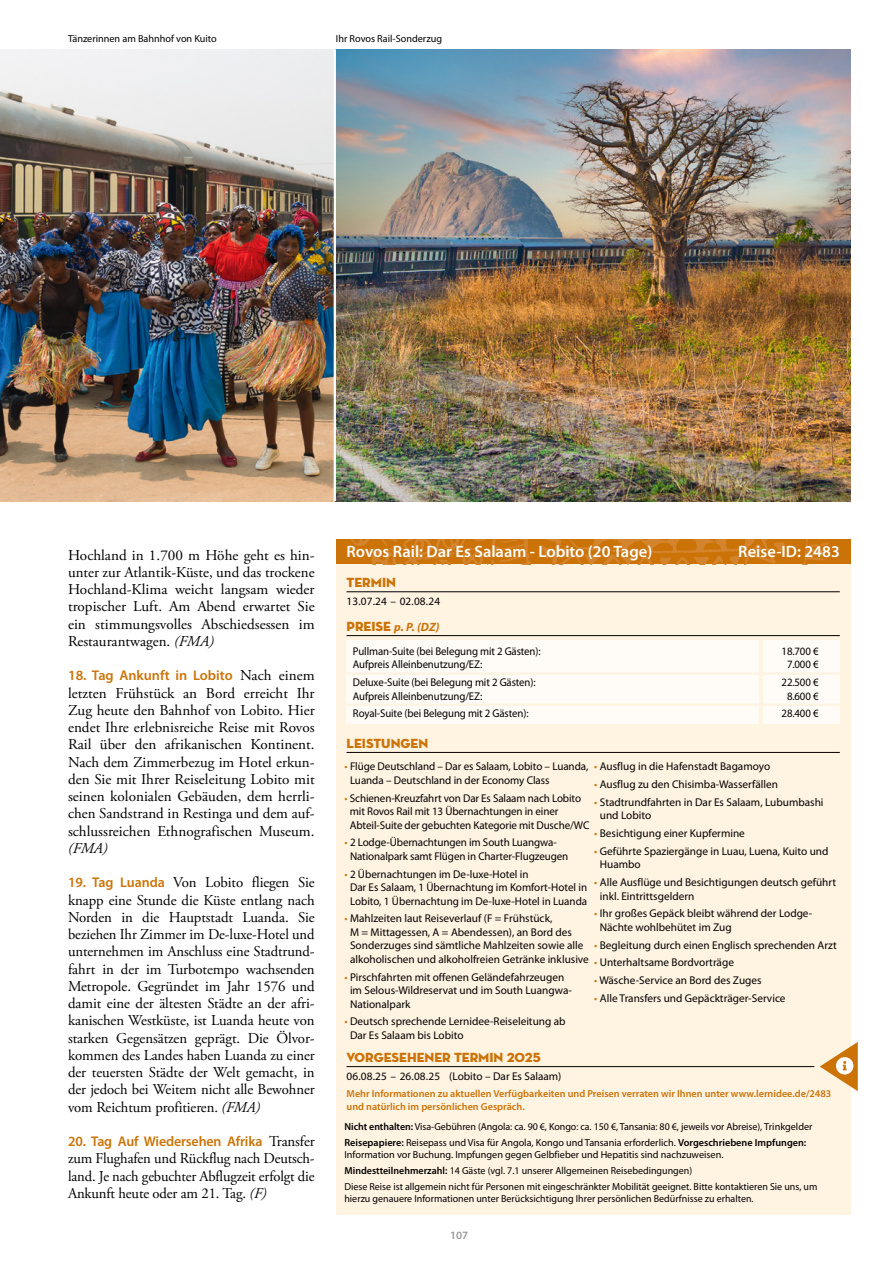
<style>
.page{position:relative;width:893px;height:1263px;background:#fff}
.page>*{position:absolute;margin:0;border:0;box-sizing:border-box;transform-origin:0 0}
.t1{font:600 16.5px "Myriad Pro";color:#fff}
.t2{font:15px/17.2px "Adobe Garamond Pro";letter-spacing:-.005em;color:#000;text-align:justify}
.t3{font:italic 15px "Adobe Garamond Pro";color:#000}
.t4{font:600 14.1px "Myriad Pro";letter-spacing:-.01em;color:#cc7307}
.t5{font:13.5px "Neutra Disp Titling";color:#cc7307}
.t6{font:italic 700 12px "Myriad Pro";color:#cc7307}
.t7{font:11.25px/13.5px "Myriad Pro";color:#000}
.t8{font:11.25px/13.5px "Myriad Pro";color:#000;scale:.96 1}
.t9{font:600 11.25px "Myriad Pro";color:#9a9897}
.t10{font:10.2px/16.2px "Myriad Pro";color:#000}
.t11{font:600 10.2px/12.3px "Myriad Pro";color:#cc7307}
.s1{font-style:italic}
.s2{font-family:"Adobe Garamond Pro";font-weight:400;font-size:15px;color:#000}
.s3{font-family:"Myriad Pro";font-weight:600;font-size:14.1px;color:#cc7307}
.s4{font-family:"Neutra Disp Titling";font-weight:400;font-style:normal;font-size:13.5px}
.s5{color:#cc7307}
.s6{font-weight:600}
</style>
<div class="page">
<div style="left:336px;top:539px;width:514px;height:676px;background:#fff3e1"></div>
<hr style="left:347px;top:752px;width:493px;height:1px;background:#000">
<img style="left:336px;top:539px;width:514px;height:25px">
<div style="left:347px;top:640px;width:412px;height:84px;background:#fffbf6"></div>
<div style="left:763px;top:640px;width:77px;height:84px;background:#fffbf6"></div>
<hr style="left:347px;top:704px;width:493px;height:2px;background:#fff3e1">
<hr style="left:347px;top:672px;width:493px;height:3px;background:#fff3e1">
<hr style="left:347px;top:591px;width:493px;height:1px;background:#000">
<hr style="left:347px;top:635px;width:493px;height:1px;background:#000">
<hr style="left:347px;top:1066px;width:467px;height:1px;background:#000">
<svg style="left:820px;top:1042px;width:38px;height:49px"></svg>
<img style="left:0;top:49px;width:850px;height:452px">
<hr style="left:334px;top:49px;width:2px;height:452px;background:#fff">
<p class="t10" style="left:68px;top:31px;width:150px">Tänzerinnen am Bahnhof von Kuito</p>
<p class="t10" style="left:336px;top:31px;width:108px">Ihr Rovos Rail-Sonderzug</p>
<h2 class="t2" style="left:68px;top:547px;width:248px">Hochland in 1.700 m Höhe geht es hin&shy;unter zur Atlantik-Küste, und das trockene Hochland-Klima weicht langsam wieder tropischer Luft. Am Abend erwartet Sie ein stimmungsvolles Abschiedsessen im Restaurantwagen. <span class="s1">(FMA)</span></h2>
<p class="t4" style="left:68px;top:668px;width:248px">18. Tag Ankunft in Lobito <span class="s2">Nach einem</span></p>
<p class="t2" style="left:68px;top:685px;width:248px">letzten Frühstück an Bord erreicht Ihr Zug heute den Bahnhof von Lobito. Hier endet Ihre erlebnisreiche Reise mit Rovos Rail über den afrikanischen Kontinent.<br>Nach dem Zimmerbezug im Hotel erkun&shy;den Sie mit Ihrer Reiseleitung Lobito mit seinen kolonialen Gebäuden, dem herrli&shy;chen Sandstrand in Restinga und dem auf&shy;schlussreichen Ethnografischen Museum.</p>
<h2 class="t3" style="left:68px;top:839px;width:41px">(FMA)</h2>
<p class="t2" style="left:68px;top:874px;width:248px"><span class="s3">19. Tag Luanda</span> Von Lobito fliegen Sie knapp eine Stunde die Küste entlang nach Norden in die Hauptstadt Luanda. Sie beziehen Ihr Zimmer im De-luxe-Hotel und unternehmen im Anschluss eine Stadtrund&shy;fahrt in der im Turbotempo wachsenden Metropole. Gegründet im Jahr 1576 und damit eine der ältesten Städte an der afri&shy;kanischen Westküste, ist Luanda heute von starken Gegensätzen geprägt. Die Ölvor&shy;kommen des Landes haben Luanda zu einer der teuersten Städte der Welt gemacht, in der jedoch bei Weitem nicht alle Bewohner vom Reichtum profitieren. <span class="s1">(FMA)</span></p>
<p class="t4" style="left:68px;top:1134px;width:248px">20. Tag Auf Wiedersehen Afrika <span class="s2">Transfer</span></p>
<h2 class="t2" style="left:68px;top:1150px;width:248px">zum Flughafen und Rückflug nach Deutsch&shy;land. Je nach gebuchter Abflugzeit erfolgt die Ankunft heute oder am 21. Tag. <span class="s1">(F)</span></h2>
<h1 class="t1" style="left:347px;top:542px;width:307px">Rovos Rail: Dar Es Salaam - Lobito (20 Tage)</h1>
<h1 class="t1" style="left:738px;top:542px;width:103px">Reise-ID: 2483</h1>
<p class="t5" style="left:347px;top:574px;width:51px">TERMIN</p>
<p class="t7" style="left:347px;top:595px;width:95px">13.07.24 – 02.08.24</p>
<p class="t6" style="left:347px;top:620px;width:95px"><span class="s4">PREISE</span> p. P. (DZ)</p>
<p class="t8" style="left:353px;top:645px;width:197px">Pullman-Suite (bei Belegung mit 2 Gästen):<br>Aufpreis Alleinbenutzung/EZ:</p>
<p class="t8" style="left:353px;top:676px;width:192px">Deluxe-Suite (bei Belegung mit 2 Gästen):<br>Aufpreis Alleinbenutzung/EZ:</p>
<p class="t8" style="left:353px;top:707px;width:184px">Royal-Suite (bei Belegung mit 2 Gästen):</p>
<p class="t5" style="left:347px;top:735px;width:83px">LEISTUNGEN</p>
<p class="t8" style="left:781px;top:645px;width:40px;text-align:center">18.700 €<br>7.000 €</p>
<p class="t8" style="left:781px;top:676px;width:40px;text-align:center">22.500 €<br>8.600 €</p>
<p class="t8" style="left:781px;top:707px;width:40px">28.400 €</p>
<p class="t7" style="left:594px;top:760px;width:177px"><span class="s5">•</span> Ausflug in die Hafenstadt Bagamoyo</p>
<p class="t7" style="left:594px;top:778px;width:185px"><span class="s5">•</span> Ausflug zu den Chisimba-Wasserfällen</p>
<p class="t7" style="left:600px;top:795px;width:225px;text-indent:-6px"><span class="s5">•</span> Stadtrundfahrten in Dar Es Salaam, Lubumbashi und Lobito</p>
<p class="t7" style="left:594px;top:827px;width:152px"><span class="s5">•</span> Besichtigung einer Kupfermine</p>
<p class="t7" style="left:600px;top:844px;width:230px;text-indent:-6px"><span class="s5">•</span> Geführte Spaziergänge in Luau, Luena, Kuito und<br>Huambo</p>
<p class="t7" style="left:600px;top:876px;width:238px;text-indent:-6px"><span class="s5">•</span> Alle Ausflüge und Besichtigungen deutsch geführt inkl. Eintrittsgeldern</p>
<p class="t7" style="left:600px;top:907px;width:214px;text-indent:-6px"><span class="s5">•</span> Ihr großes Gepäck bleibt während der Lodge-<br>Nächte wohlbehütet im Zug</p>
<p class="t7" style="left:594px;top:938px;width:244px"><span class="s5">•</span> Begleitung durch einen Englisch sprechenden Arzt</p>
<p class="t7" style="left:594px;top:956px;width:141px"><span class="s5">•</span> Unterhaltsame Bordvorträge</p>
<p class="t7" style="left:594px;top:974px;width:169px"><span class="s5">•</span> Wäsche-Service an Bord des Zuges</p>
<p class="t7" style="left:594px;top:991px;width:193px"><span class="s5">•</span> Alle Transfers und Gepäckträger-Service</p>
<p class="t7" style="left:350px;top:760px;width:240px;text-indent:-6px"><span class="s5">•</span> Flüge Deutschland – Dar es Salaam, Lobito – Luanda,<br>Luanda – Deutschland in der Economy Class</p>
<p class="t7" style="left:350px;top:791px;width:241px;text-indent:-5px"><span class="s5">•</span> Schienen-Kreuzfahrt von Dar Es Salaam nach Lobito mit Rovos Rail mit 13 Übernachtungen in einer<br>Abteil-Suite der gebuchten Kategorie mit Dusche/WC</p>
<p class="t7" style="left:350px;top:836px;width:220px;text-indent:-6px"><span class="s5">•</span> 2 Lodge-Übernachtungen im South Luangwa-<br>Nationalpark samt Flügen in Charter-Flugzeugen</p>
<p class="t7" style="left:350px;top:867px;width:239px;text-indent:-6px"><span class="s5">•</span> 2 Übernachtungen im De-luxe-Hotel in<br>Dar Es Salaam, 1 Übernachtung im Komfort-Hotel in<br>Lobito, 1 Übernachtung im De-luxe-Hotel in Luanda</p>
<p class="t7" style="left:350px;top:912px;width:240px;text-indent:-6px"><span class="s5">•</span> Mahlzeiten laut Reiseverlauf (F = Frühstück,<br>M = Mittagessen, A = Abendessen), an Bord des Sonderzuges sind sämtliche Mahlzeiten sowie alle alkoholischen und alkoholfreien Getränke inklusive</p>
<p class="t7" style="left:350px;top:970px;width:223px;text-indent:-6px"><span class="s5">•</span> Pirschfahrten mit offenen Geländefahrzeugen im Selous-Wildreservat und im South Luangwa-<br>Nationalpark</p>
<p class="t7" style="left:350px;top:1015px;width:217px;text-indent:-6px"><span class="s5">•</span> Deutsch sprechende Lernidee-Reiseleitung ab<br>Dar Es Salaam bis Lobito</p>
<p class="t5" style="left:347px;top:1049px;width:196px">VORGESEHENER TERMIN 2025</p>
<p class="t7" style="left:347px;top:1069px;width:216px">06.08.25 – 26.08.25 (Lobito – Dar Es Salaam)</p>
<p class="t11" style="left:347px;top:1088px;width:486px">Mehr Informationen zu aktuellen Verfügbarkeiten und Preisen verraten wir Ihnen unter www.lernidee.de/2483 und natürlich im persönlichen Gespräch.</p>
<p class="t10" style="left:344px;top:1118px;width:470px"><span class="s6">Nicht enthalten:</span> Visa-Gebühren (Angola: ca. 90 €, Kongo: ca. 150 €, Tansania: 80 €, jeweils vor Abreise), Trinkgelder<br><span class="s6">Reisepapiere:</span> Reisepass und Visa für Angola, Kongo und Tansania erforderlich. <span class="s6">Vorgeschriebene Impfungen:</span></p>
<p class="t10" style="left:344px;top:1146px;width:474px">Information vor Buchung. Impfungen gegen Gelbfieber und Hepatitis sind nachzuweisen.<br><span class="s6">Mindestteilnehmerzahl:</span> 14 Gäste (vgl. 7.1 unserer Allgemeinen Reisebedingungen)<br>Diese Reise ist allgemein nicht für Personen mit eingeschränkter Mobilität geeignet. Bitte kontaktieren Sie uns, um</p>
<p class="t10" style="left:344px;top:1191px;width:411px">hierzu genauere Informationen unter Berücksichtigung Ihrer persönlichen Bedürfnisse zu erhalten.</p>
<p class="t9" style="left:450px;top:1229px;width:20px">107</p>
</div>
